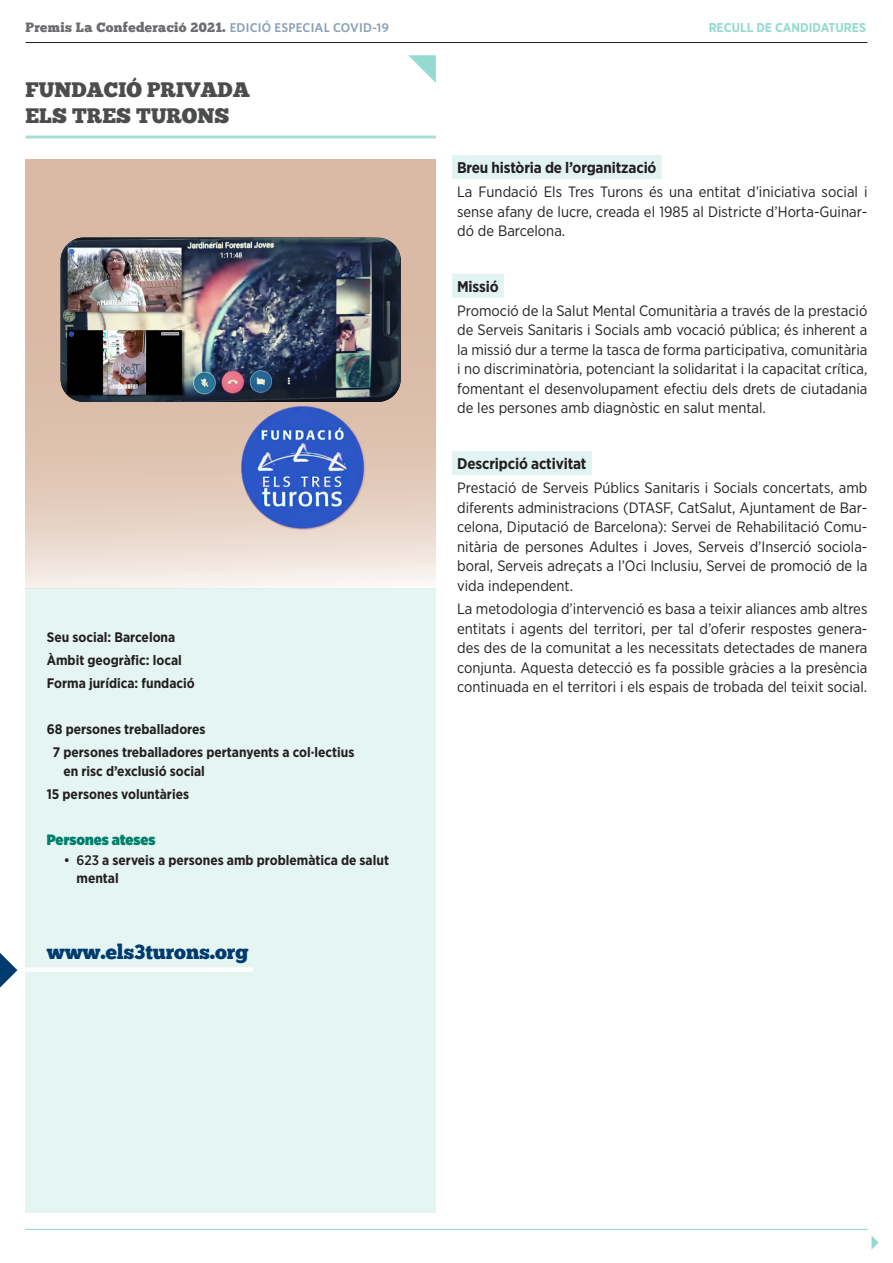
<style>
.page{position:relative;width:893px;height:1263px;background:#fff}
.page>*{position:absolute;margin:0;border:0;box-sizing:border-box;transform-origin:0 0}
._07_Entitat{font:21px/25.5px "Chunk Five";color:#4b4c4d}
._03_WEB{font:20.55px "Chunk Five";color:#003b70}
._01_TITOLET{font:700 15.45px "Gotham Narrow";letter-spacing:-.01em;color:#231f20}
.t1{font:15px/19.5px "Gotham Narrow";color:#231f20;text-align:justify}
._02_Fitxa_entitat{font:900 15px "Gotham Narrow";color:#007f6e}
._02_Fitxa_entitat-2{font:700 13.8px/18.8px "Gotham Narrow";color:#231f20}
.t2{font:13.5px "Chunk Five";letter-spacing:.02em;color:#6c6d70}
.t3{font:700 12.75px "Gotham Narrow";color:#94dad0}
.s1{font-family:"Whitney HTF";font-weight:600;font-size:12.75px;color:#8aa1b8}
.s2{font-weight:500}
</style>
<div class="page">
<hr style="left:26px;top:1229px;width:841px;height:1px;background:#94dad0">
<div style="left:26px;top:589px;width:410px;height:624px;background:#e4f5f2"></div>
<svg style="left:408px;top:55px;width:28px;height:28px"></svg>
<hr style="left:26px;top:42px;width:841px;height:1px;background:#231f20">
<svg style="left:871px;top:1235px;width:8px;height:14px"></svg>
<svg style="left:26px;top:160px;width:410px;height:429px;background:#e1c8b7"></svg>
<hr style="left:26px;top:136px;width:410px;height:3px;background:#a5dfd7">
<div style="left:26px;top:967px;width:227px;height:5px;background:#fff"></div>
<div style="left:452px;top:155px;width:210px;height:24px;background:#e2f4f1"></div>
<div style="left:452px;top:274px;width:52px;height:24px;background:#e2f4f1"></div>
<div style="left:452px;top:451px;width:140px;height:24px;background:#e2f4f1"></div>
<img style="left:241px;top:405px;width:125px;height:125px;border-radius:62px">
<img style="left:61px;top:238px;width:340px;height:164px">
<svg style="left:0;top:953px;width:17px;height:34px"></svg>
<p class="t2" style="left:26px;top:19px;width:365px">Premis La Confederació 2021. <span class="s1">EDICIÓ ESPECIAL COVID-19</span></p>
<p class="t3" style="left:709px;top:20px;width:159px">RECULL DE CANDIDATURES</p>
<p class="_07_Entitat" style="left:26px;top:77px;width:226px">FUNDACIÓ PRIVADA<br>ELS TRES TURONS</p>
<p class="_02_Fitxa_entitat-2" style="left:47px;top:628px;width:130px">Seu social: Barcelona</p>
<p class="_02_Fitxa_entitat-2" style="left:47px;top:651px;width:137px">Àmbit geogràfic: local</p>
<p class="_02_Fitxa_entitat-2" style="left:47px;top:674px;width:150px">Forma jurídica: fundació</p>
<p class="_02_Fitxa_entitat-2" style="left:47px;top:720px;width:160px">68 persones treballadores</p>
<p class="_02_Fitxa_entitat-2" style="left:63px;top:743px;width:293px;text-indent:-11px">7 persones treballadores pertanyents a col·lectius en risc d’exclusió social</p>
<p class="_02_Fitxa_entitat-2" style="left:47px;top:784px;width:144px">15 persones voluntàries</p>
<p class="_02_Fitxa_entitat" style="left:47px;top:829px;width:110px">Persones ateses</p>
<p class="_02_Fitxa_entitat-2" style="left:77px;top:850px;width:314px;text-indent:-13px"><span class="s2">• 623</span> a serveis a persones amb problemàtica de salut mental</p>
<p class="_03_WEB" style="left:47px;top:939px;width:203px">www.els3turons.org</p>
<p class="_01_TITOLET" style="left:457px;top:158px;width:201px">Breu història de l’organització</p>
<p class="t1" style="left:457px;top:182px;width:412px">La Fundació Els Tres Turons és una entitat d’iniciativa social i sense afany de lucre, creada el 1985 al Districte d’Horta-Guinar· dó de Barcelona.</p>
<p class="_01_TITOLET" style="left:457px;top:277px;width:43px">Missió</p>
<p class="t1" style="left:457px;top:300px;width:412px">Promoció de la Salut Mental Comunitària a través de la prestació de Serveis Sanitaris i Socials amb vocació pública; és inherent a la missió dur a terme la tasca de forma participativa, comunitària i no discriminatòria, potenciant la solidaritat i la capacitat crítica, fomentant el desenvolupament efectiu dels drets de ciutadania de les persones amb diagnòstic en salut mental.</p>
<p class="_01_TITOLET" style="left:457px;top:454px;width:131px">Descripció activitat</p>
<p class="t1" style="left:457px;top:478px;width:412px">Prestació de Serveis Públics Sanitaris i Socials concertats, amb diferents administracions (DTASF, CatSalut, Ajuntament de Bar· celona, Diputació de Barcelona): Servei de Rehabilitació Comu· nitària de persones Adultes i Joves, Serveis d’Inserció sociola· boral, Serveis adreçats a l’Oci Inclusiu, Servei de promoció de la vida independent.</p>
<p class="t1" style="left:457px;top:599px;width:412px">La metodologia d’intervenció es basa a teixir aliances amb altres entitats i agents del territori, per tal d’oferir respostes genera· des des de la comunitat a les necessitats detectades de manera conjunta. Aquesta detecció es fa possible gràcies a la presència continuada en el territori i els espais de trobada del teixit social.</p>
</div>
